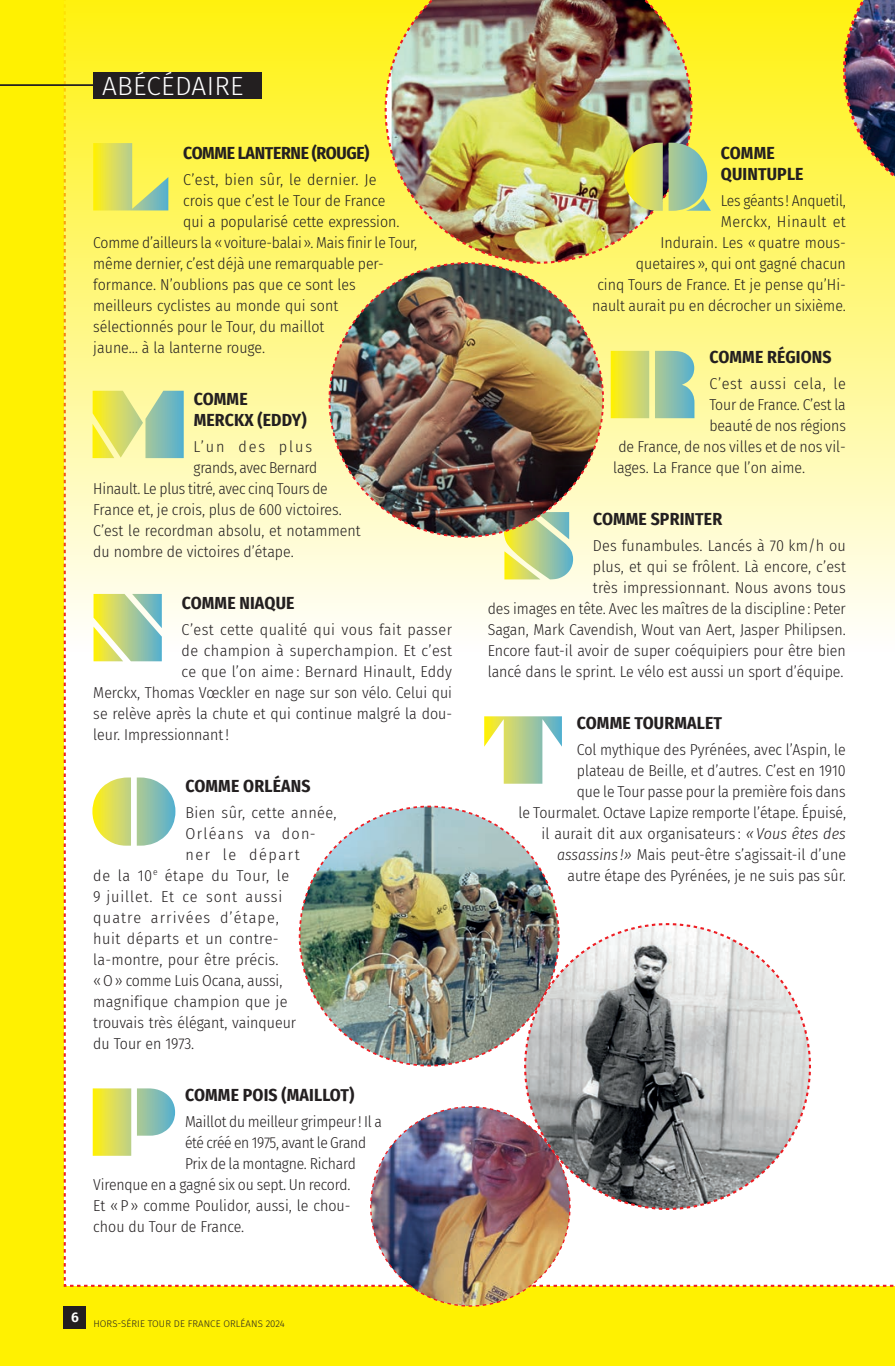
<style>
.page{position:relative;width:895px;height:1366px;background:#fff101}
.page>*{position:absolute;margin:0;border:0;box-sizing:border-box;transform-origin:0 0}
.t1{font:300 26.25px "Fira Sans";letter-spacing:.01em;color:#fff}
.t2{font:700 17.5px/21px "Fira Sans Condensed";letter-spacing:.01em;color:#231f20}
.t3{font:700 17.5px "Fira Sans Condensed";letter-spacing:-.02em;color:#231f20}
.t4{font:300 15.75px/21px "Fira Sans Condensed";color:#231f20;text-align:right}
.t5{font:300 15.75px "Fira Sans Condensed";letter-spacing:.02em;color:#231f20}
.t6{font:300 15.75px "Fira Sans Condensed";letter-spacing:.025em;color:#231f20}
.t7{font:300 15.75px "Fira Sans Condensed";letter-spacing:.04em;color:#231f20}
.t8{font:300 15.75px "Fira Sans Condensed";letter-spacing:-.02em;color:#231f20}
.t9{font:300 15.75px "Fira Sans Condensed";letter-spacing:.05em;color:#231f20}
.t10{font:300 15.75px "Fira Sans Condensed";letter-spacing:.07em;color:#231f20}
.t11{font:300 15.75px "Fira Sans Condensed";letter-spacing:.03em;color:#231f20}
.t12{font:300 15.75px "Fira Sans Condensed";letter-spacing:.085em;color:#231f20}
.t13{font:300 15.75px "Fira Sans Condensed";letter-spacing:.115em;color:#231f20}
.t14{font:300 15.75px "Fira Sans Condensed";letter-spacing:.1em;color:#231f20}
.t15{font:300 9.62px "Fira Sans";letter-spacing:.01em;color:#231f20}
.s1{font-style:italic}
</style>
<div class="page">
<div style="left:64px;top:1306px;width:22px;height:22px;background:#231f20"></div>
<hr style="left:0;top:84px;width:98px;height:2px;background:#231f20">
<img style="left:64px;top:0;width:831px;height:1307px">
<h1 class="t1" style="left:102px;top:67px;width:143px">ABÉCÉDAIRE</h1>
<p class="t3" style="left:183px;top:138px;width:188px">COMME LANTERNE (ROUGE)</p>
<p class="t5" style="left:183px;top:168px;width:195px">C’est, bien sûr, le dernier. Je</p>
<p class="t4" style="left:183px;top:190px;width:204px">crois que c’est le Tour de France</p>
<p class="t4" style="left:183px;top:211px;width:218px">qui a popularisé cette expression.</p>
<p class="t4" style="left:93px;top:232px;width:325px">Comme d’ailleurs la «voiture-balai». Mais finir le Tour,</p>
<p class="t4" style="left:93px;top:253px;width:292px">même dernier, c’est déjà une remarquable per-</p>
<p class="t4" style="left:93px;top:274px;width:264px">formance. N’oublions pas que ce sont les</p>
<p class="t4" style="left:93px;top:295px;width:246px">meilleurs cyclistes au monde qui sont</p>
<p class="t4" style="left:93px;top:316px;width:233px">sélectionnés pour le Tour, du maillot</p>
<p class="t4" style="left:93px;top:337px;width:173px">jaune… à la lanterne rouge.</p>
<p class="t2" style="left:194px;top:387px;width:114px">COMME<br>MERCKX (EDDY)</p>
<p class="t13" style="left:194px;top:435px;width:120px">L’un des plus</p>
<p class="t4" style="left:194px;top:457px;width:125px">grands, avec Bernard</p>
<p class="t4" style="left:93px;top:478px;width:236px">Hinault. Le plus titré, avec cinq Tours de</p>
<p class="t4" style="left:93px;top:499px;width:250px">France et, je crois, plus de 600 victoires.</p>
<p class="t4" style="left:93px;top:520px;width:269px">C’est le recordman absolu, et notamment</p>
<p class="t4" style="left:93px;top:541px;width:202px">du nombre de victoires d’étape.</p>
<p class="t2" style="left:182px;top:591px;width:114px">COMME NIAQUE</p>
<p class="t6" style="left:182px;top:618px;width:272px">C’est cette qualité qui vous fait passer</p>
<p class="t5" style="left:182px;top:639px;width:272px">de champion à superchampion. Et c’est</p>
<p class="t4" style="left:182px;top:661px;width:272px">ce que l’on aime : Bernard Hinault, Eddy</p>
<p class="t4" style="left:93px;top:682px;width:360px">Merckx, Thomas Vœckler en nage sur son vélo. Celui qui</p>
<p class="t4" style="left:93px;top:703px;width:360px">se relève après la chute et qui continue malgré la dou-</p>
<p class="t4" style="left:93px;top:724px;width:137px">leur. Impressionnant!</p>
<p class="t2" style="left:185px;top:774px;width:127px">COMME ORLÉANS</p>
<p class="t6" style="left:185px;top:801px;width:153px">Bien sûr, cette année,</p>
<p class="t12" style="left:185px;top:822px;width:132px">Orléans va don-</p>
<p class="t14" style="left:185px;top:843px;width:116px">ner le départ</p>
<p class="t7" style="left:93px;top:864px;width:198px">de la 10<sup>e</sup> étape du Tour, le</p>
<p class="t9" style="left:93px;top:885px;width:190px">9 juillet. Et ce sont aussi</p>
<p class="t10" style="left:93px;top:906px;width:187px">quatre arrivées d’étape,</p>
<p class="t11" style="left:93px;top:927px;width:187px">huit départs et un contre-</p>
<p class="t4" style="left:93px;top:949px;width:187px">la-montre, pour être précis.</p>
<p class="t4" style="left:93px;top:970px;width:191px">«O» comme Luis Ocana, aussi,</p>
<p class="t4" style="left:93px;top:991px;width:196px">magnifique champion que je</p>
<p class="t4" style="left:93px;top:1012px;width:204px">trouvais très élégant, vainqueur</p>
<p class="t4" style="left:93px;top:1033px;width:103px">du Tour en 1973.</p>
<p class="t2" style="left:185px;top:1083px;width:171px">COMME POIS (MAILLOT)</p>
<p class="t4" style="left:185px;top:1110px;width:199px">Maillot du meilleur grimpeur! Il a</p>
<p class="t8" style="left:185px;top:1131px;width:183px">été créé en 1975, avant le Grand</p>
<p class="t4" style="left:185px;top:1152px;width:172px">Prix de la montagne. Richard</p>
<p class="t4" style="left:93px;top:1173px;width:259px">Virenque en a gagné six ou sept. Un record.</p>
<p class="t4" style="left:93px;top:1194px;width:259px">Et « P » comme Poulidor, aussi, le chou-</p>
<p class="t4" style="left:93px;top:1215px;width:153px">chou du Tour de France.</p>
<p class="t15" style="left:71px;top:1317px;width:215px"><sup>6</sup> HORS-SÉRIE TOUR DE FRANCE ORLÉANS 2024</p>
<p class="t2" style="left:721px;top:141px;width:84px">COMME<br>QUINTUPLE</p>
<p class="t4" style="left:592px;top:190px;width:255px">Les géants! Anquetil,<br>Merckx, Hinault et<br>Indurain. Les « quatre mous&shy;quetaires», qui ont gagné chacun<br>cinq Tours de France. Et je pense qu’Hi&shy;nault aurait pu en décrocher un sixième.</p>
<p class="t2" style="left:709px;top:345px;width:124px">COMME RÉGIONS</p>
<p class="t7" style="left:709px;top:372px;width:138px">C’est aussi cela, le</p>
<p class="t4" style="left:709px;top:394px;width:138px">Tour de France. C’est la</p>
<p class="t4" style="left:709px;top:415px;width:138px">beauté de nos régions</p>
<p class="t4" style="left:618px;top:436px;width:229px">de France, de nos villes et de nos vil-</p>
<p class="t4" style="left:613px;top:457px;width:193px">lages. La France que l’on aime.</p>
<p class="t2" style="left:593px;top:507px;width:131px">COMME SPRINTER</p>
<p class="t4" style="left:488px;top:535px;width:360px">Des funambules. Lancés à 70 km/h ou<br>plus, et qui se frôlent. Là encore, c’est<br>très impressionnant. Nous avons tous<br>des images en tête. Avec les maîtres de la discipline : Peter Sagan, Mark Cavendish, Wout van Aert, Jasper Philipsen.<br>Encore faut-il avoir de super coéquipiers pour être bien lancé dans le sprint. Le vélo est aussi un sport d’équipe.</p>
<p class="t2" style="left:577px;top:711px;width:147px">COMME TOURMALET</p>
<p class="t4" style="left:519px;top:739px;width:329px">Col mythique des Pyrénées, avec l’Aspin, le<br>plateau de Beille, et d’autres. C’est en 1910<br>que le Tour passe pour la première fois dans<br>le Tourmalet. Octave Lapize remporte l’étape. Épuisé, il aurait dit aux organisateurs : <span class="s1">« Vous êtes des assassins !»</span> Mais peut-être s’agissait-il d’une<br>autre étape des Pyrénées, je ne suis pas sûr.</p>
</div>
